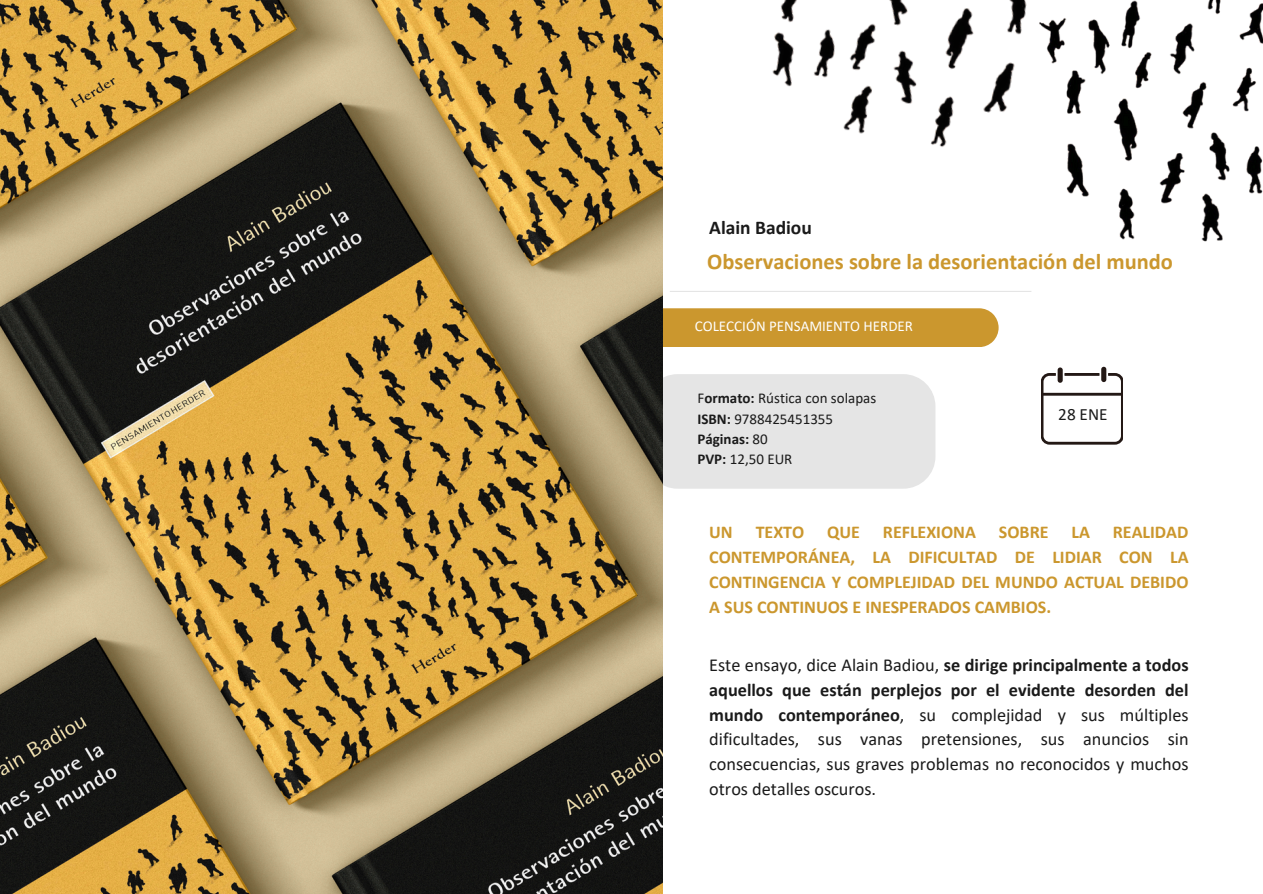
<style>
.page{position:relative;width:1263px;height:894px;background:#fff}
.page>*{position:absolute;margin:0;border:0;box-sizing:border-box;transform-origin:0 0}
.t1{font:700 22.5px "Calibri";color:#cb972e}
.t2{font:700 19.5px "Calibri";color:#1a1a1a}
.t3{font:18.3px/24.8px "Calibri";color:#1a1a1a;text-align:justify}
.t4{font:700 18px/24.8px "Calibri";color:#cb972e;text-align:justify}
.t5{font:17.25px "Calibri";color:#1a1a1a}
.t6{font:15px "Calibri";color:#1a1a1a}
.t7{font:15px "Calibri";color:#fff}
.t8{font:700 15px "Calibri";color:#1a1a1a}
.s1{font-weight:700}
.s2{font-weight:400}
</style>
<div class="page">
<div style="left:645px;top:374px;width:290px;height:114px;background:#e5e5e5;border-radius:32px"></div>
<svg style="left:1042px;top:373px;width:81px;height:71px"></svg>
<div style="left:1058px;top:367px;width:5px;height:15px;background:#231815;border-radius:3px"></div>
<div style="left:1101px;top:366px;width:5px;height:16px;background:#231815;border-radius:3px"></div>
<hr style="left:670px;top:291px;width:361px;height:1px;background:#e5e5e5">
<div style="left:663px;top:308px;width:336px;height:39px;background:#cb972e"></div>
<img style="left:0;top:0;width:663px;height:893px">
<img style="left:1066px;top:0;width:197px;height:242px">
<img style="left:772px;top:0;width:302px;height:167px">
<p class="t2" style="left:709px;top:219px;width:104px">Alain Badiou</p>
<p class="t1" style="left:707px;top:252px;width:467px">Observaciones sobre la desorientación del mundo</p>
<p class="t7" style="left:695px;top:319px;width:220px">COLECCIÓN PENSAMIENTO HERDER</p>
<h1 class="t6" style="left:697px;top:392px;width:180px">F<span class="s1">ormato:</span> Rústica con solapas</h1>
<p class="t6" style="left:697px;top:412px;width:137px"><span class="s1">ISBN:</span> 9788425451355</p>
<h6 class="t8" style="left:697px;top:432px;width:72px">Páginas: <span class="s2">80</span></h6>
<p class="t6" style="left:697px;top:452px;width:96px"><span class="s1">PVP:</span> 12,50 EUR</p>
<p class="t5" style="left:1058px;top:407px;width:51px">28 ENE</p>
<h5 class="t4" style="left:709px;top:521px;width:25px">UN</h5>
<h5 class="t4" style="left:756px;top:521px;width:50px">TEXTO</h5>
<h5 class="t4" style="left:827px;top:521px;width:34px">QUE</h5>
<h5 class="t4" style="left:883px;top:521px;width:95px">REFLEXIONA</h5>
<h5 class="t4" style="left:999px;top:521px;width:51px">SOBRE</h5>
<h5 class="t4" style="left:1071px;top:521px;width:20px">LA</h5>
<h5 class="t4" style="left:709px;top:521px;width:481px;text-indent:404px">REALIDAD CONTEMPORÁNEA, LA DIFICULTAD DE LIDIAR CON LA CONTINGENCIA Y COMPLEJIDAD DEL MUNDO ACTUAL DEBIDO A SUS CONTINUOS E INESPERADOS CAMBIOS.</h5>
<h3 class="t3" style="left:709px;top:654px;width:481px">Este ensayo, dice Alain Badiou, <span class="s1">se dirige principalmente a todos aquellos que están perplejos por el evidente desorden del mundo contemporáneo</span>, su complejidad y sus múltiples dificultades, sus vanas pretensiones, sus anuncios sin consecuencias, sus graves problemas no reconocidos y muchos otros detalles oscuros.</h3>
</div>
